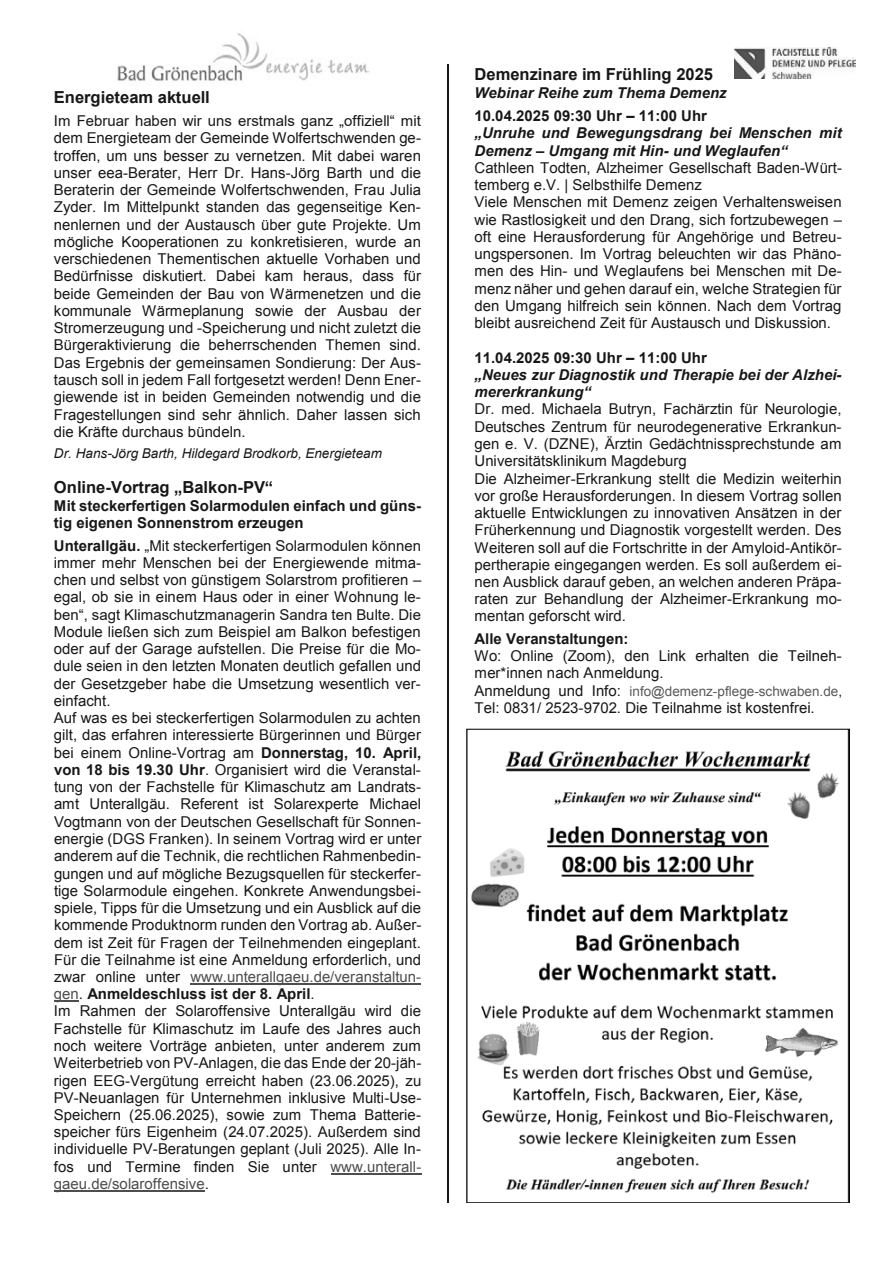
<style>
.page{position:relative;width:893px;height:1263px;background:#fff}
.page>*{position:absolute;margin:0;border:0;box-sizing:border-box;transform-origin:0 0}
.t1{font:700 16.5px "Arial";color:#171717}
.t2{font:15px/17.2px "Arial";color:#171717}
.t3{font:italic 700 15px/17.2px "Arial";color:#171717}
.t4{font:700 15px/17.1px "Arial";color:#171717}
.t5{font:13.5px "Arial";letter-spacing:.005em;color:#595959}
.t6{font:italic 13.5px "Arial";color:#171717}
.s1{font-weight:700}
.s2{color:#4d4d4d}
.s3{font-size:15px;color:#171717}
.s4{color:#171717}
</style>
<div class="page">
<hr style="left:190px;top:983px;width:231px;height:2px;background:#4d4d4d">
<svg style="left:54px;top:1001px;width:25px;height:1px"></svg>
<hr style="left:331px;top:1173px;width:90px;height:1px;background:#4d4d4d">
<hr style="left:54px;top:1190px;width:151px;height:2px;background:#4d4d4d">
<hr style="left:447px;top:64px;width:2px;height:1139px;background:#171717">
<img style="left:117px;top:33px;width:252px;height:48px">
<img style="left:467px;top:729px;width:382px;height:473px">
<img style="left:735px;top:47px;width:120px;height:32px">
<p class="t1" style="left:54px;top:87px;width:157px">Energieteam aktuell</p>
<p class="t2" style="left:54px;top:112px;width:369px;text-align:justify">Im Februar haben wir uns erstmals ganz „offiziell“ mit dem Energieteam der Gemeinde Wolfertschwenden ge&shy;troffen, um uns besser zu vernetzen. Mit dabei waren unser eea-Berater, Herr Dr. Hans-Jörg Barth und die Beraterin der Gemeinde Wolfertschwenden, Frau Julia Zyder. Im Mittelpunkt standen das gegenseitige Ken&shy;nenlernen und der Austausch über gute Projekte. Um mögliche Kooperationen zu konkretisieren, wurde an verschiedenen Thementischen aktuelle Vorhaben und Bedürfnisse diskutiert. Dabei kam heraus, dass für beide Gemeinden der Bau von Wärmenetzen und die kommunale Wärmeplanung sowie der Ausbau der Stromerzeugung und -Speicherung und nicht zuletzt die Bürgeraktivierung die beherrschenden Themen sind.<br>Das Ergebnis der gemeinsamen Sondierung: Der Aus&shy;tausch soll in jedem Fall fortgesetzt werden! Denn Ener&shy;giewende ist in beiden Gemeinden notwendig und die Fragestellungen sind sehr ähnlich. Daher lassen sich die Kräfte durchaus bündeln.</p>
<p class="t6" style="left:54px;top:444px;width:329px">Dr. Hans-Jörg Barth, Hildegard Brodkorb, Energieteam</p>
<p class="t1" style="left:54px;top:477px;width:221px">Online-Vortrag „Balkon-PV“</p>
<p class="t4" style="left:54px;top:498px;width:368px">Mit steckerfertigen Solarmodulen einfach und güns&shy;tig eigenen Sonnenstrom erzeugen</p>
<p class="t2" style="left:54px;top:537px;width:369px"><span class="s1">Unterallgäu.</span> „Mit steckerfertigen Solarmodulen können immer mehr Menschen bei der Energiewende mitma&shy;chen und selbst von günstigem Solarstrom profitieren – egal, ob sie in einem Haus oder in einer Wohnung le&shy;ben“, sagt Klimaschutzmanagerin Sandra ten Bulte. Die Module ließen sich zum Beispiel am Balkon befestigen oder auf der Garage aufstellen. Die Preise für die Mo&shy;dule seien in den letzten Monaten deutlich gefallen und der Gesetzgeber habe die Umsetzung wesentlich ver&shy;einfacht.<br>Auf was es bei steckerfertigen Solarmodulen zu achten gilt, das erfahren interessierte Bürgerinnen und Bürger bei einem Online-Vortrag am <span class="s1">Donnerstag, 10. April, von 18 bis 19.30 Uhr</span>. Organisiert wird die Veranstal&shy;tung von der Fachstelle für Klimaschutz am Landrats&shy;amt Unterallgäu. Referent ist Solarexperte Michael Vogtmann von der Deutschen Gesellschaft für Sonnen&shy;energie (DGS Franken). In seinem Vortrag wird er unter anderem auf die Technik, die rechtlichen Rahmenbedin&shy;gungen und auf mögliche Bezugsquellen für steckerfer&shy;tige Solarmodule eingehen. Konkrete Anwendungsbei&shy;spiele, Tipps für die Umsetzung und ein Ausblick auf die kommende Produktnorm runden den Vortrag ab. Außer&shy;dem ist Zeit für Fragen der Teilnehmenden eingeplant.<br>Für die Teilnahme ist eine Anmeldung erforderlich, und zwar online unter <span class="s2">www.unterallgaeu.de/veranstaltun&shy;gen</span>. <span class="s1">Anmeldeschluss ist der 8. April</span>.<br>Im Rahmen der Solaroffensive Unterallgäu wird die Fachstelle für Klimaschutz im Laufe des Jahres auch noch weitere Vorträge anbieten, unter anderem zum Weiterbetrieb von PV-Anlagen, die das Ende der 20-jäh&shy;rigen EEG-Vergütung erreicht haben (23.06.2025), zu PV-Neuanlagen für Unternehmen inklusive Multi-Use-Speichern (25.06.2025), sowie zum Thema Batterie&shy;speicher fürs Eigenheim (24.07.2025). Außerdem sind individuelle PV-Beratungen geplant (Juli 2025). Alle In&shy;fos und Termine finden Sie unter <span class="s2">www.unterall&shy;gaeu.de/solaroffensive</span>.</p>
<p class="t1" style="left:475px;top:63px;width:240px">Demenzinare im Frühling 2025</p>
<p class="t3" style="left:475px;top:84px;width:254px">Webinar Reihe zum Thema Demenz</p>
<p class="t4" style="left:475px;top:108px;width:234px">10.04.2025 09:30 Uhr – 11:00 Uhr</p>
<p class="t3" style="left:475px;top:125px;width:369px">„Unruhe und Bewegungsdrang bei Menschen mit<br>Demenz – Umgang mit Hin- und Weglaufen“</p>
<p class="t2" style="left:475px;top:159px;width:369px">Cathleen Todten, Alzheimer Gesellschaft Baden-Würt&shy;temberg e.V. | Selbsthilfe Demenz<br>Viele Menschen mit Demenz zeigen Verhaltensweisen wie Rastlosigkeit und den Drang, sich fortzubewegen – oft eine Herausforderung für Angehörige und Betreu&shy;ungspersonen. Im Vortrag beleuchten wir das Phäno&shy;men des Hin- und Weglaufens bei Menschen mit De&shy;menz näher und gehen darauf ein, welche Strategien für den Umgang hilfreich sein können. Nach dem Vortrag bleibt ausreichend Zeit für Austausch und Diskussion.</p>
<p class="t4" style="left:475px;top:349px;width:234px">11.04.2025 09:30 Uhr – 11:00 Uhr</p>
<p class="t3" style="left:475px;top:366px;width:369px">„Neues zur Diagnostik und Therapie bei der Alzhei&shy;mererkrankung“</p>
<p class="t2" style="left:475px;top:401px;width:369px">Dr. med. Michaela Butryn, Fachärztin für Neurologie, Deutsches Zentrum für neurodegenerative Erkrankun&shy;gen e. V. (DZNE), Ärztin Gedächtnissprechstunde am Universitätsklinikum Magdeburg<br>Die Alzheimer-Erkrankung stellt die Medizin weiterhin vor große Herausforderungen. In diesem Vortrag sollen aktuelle Entwicklungen zu innovativen Ansätzen in der Früherkennung und Diagnostik vorgestellt werden. Des Weiteren soll auf die Fortschritte in der Amyloid-Antikör&shy;pertherapie eingegangen werden. Es soll außerdem ei&shy;nen Ausblick darauf geben, an welchen anderen Präpa&shy;raten zur Behandlung der Alzheimer-Erkrankung mo&shy;mentan geforscht wird.</p>
<p class="t4" style="left:475px;top:630px;width:155px">Alle Veranstaltungen:</p>
<p class="t2" style="left:475px;top:647px;width:369px">Wo: Online (Zoom), den Link erhalten die Teilneh&shy;mer*innen nach Anmeldung.</p>
<p class="t5" style="left:475px;top:682px;width:369px"><span class="s3">Anmeldung und Info:</span> info@demenz-pflege-schwaben.de<span class="s4">,</span></p>
<p class="t2" style="left:475px;top:699px;width:342px">Tel: 0831/ 2523-9702. Die Teilnahme ist kostenfrei.</p>
</div>
